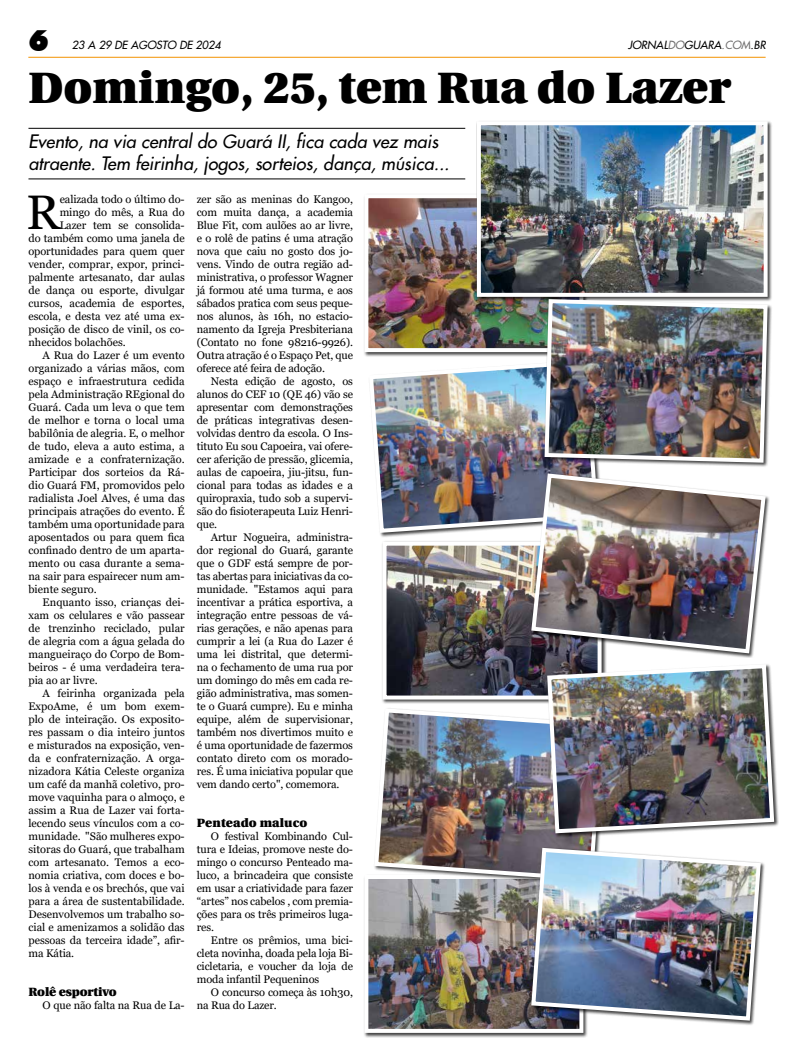
<style>
.page{position:relative;width:794px;height:1049px;background:#fff}
.page>*{position:absolute;margin:0;border:0;box-sizing:border-box;transform-origin:0 0}
.t1{font:48.5px "Georgia";color:#000}
.t2{font:900 44px "Utopia";color:#000}
.t3{font:900 29.6px "Futura BT";color:#000}
.t4{font:italic 18px/22px "Futura 2";color:#000}
.t5{font:900 12px "Utopia";letter-spacing:.01em;color:#000}
.t6{font:900 12px "Utopia";letter-spacing:-.01em;color:#000}
.t7{font:11px/13px "Georgia";color:#000;text-align:justify}
.t8{font:italic 11px "Futura 2";color:#000}
.s1{color:#706f6f}
</style>
<div class="page">
<hr style="left:28px;top:57px;width:737px;height:1px;background:#f39200">
<div style="left:363px;top:193px;width:225px;height:164px;background:#000;opacity:.75"></div>
<img style="left:369px;top:199px;width:173px;height:148px">
<div style="left:364px;top:194px;width:219px;height:158px;border:4px solid #fff"></div>
<hr style="left:28px;top:128px;width:437px;height:1px;background:#000">
<hr style="left:28px;top:179px;width:437px;height:1px;background:#000">
<div style="left:476px;top:120px;width:296px;height:182px;background:#000;opacity:.75"></div>
<img style="left:482px;top:126px;width:280px;height:166px">
<div style="left:477px;top:121px;width:290px;height:176px;border:4px solid #fff"></div>
<div style="left:363px;top:874px;width:225px;height:164px;background:#000;opacity:.75"></div>
<img style="left:369px;top:880px;width:209px;height:148px">
<div style="left:364px;top:875px;width:219px;height:158px;border:4px solid #fff"></div>
<img style="left:372px;top:708px;width:228px;height:175px">
<div style="left:381px;top:540px;width:225px;height:165px;background:#000;opacity:.75"></div>
<img style="left:387px;top:547px;width:209px;height:147px">
<div style="left:382px;top:542px;width:219px;height:157px;border:4px solid #fff"></div>
<img style="left:373px;top:367px;width:227px;height:168px">
<img style="left:529px;top:846px;width:234px;height:177px">
<div style="left:530px;top:473px;width:240px;height:185px;background:#000;opacity:.75"></div>
<img style="left:529px;top:471px;width:239px;height:184px">
<div style="left:546px;top:663px;width:233px;height:175px;background:#000;opacity:.75"></div>
<img style="left:545px;top:662px;width:231px;height:173px">
<div style="left:544px;top:298px;width:228px;height:170px;background:#000;opacity:.75"></div>
<img style="left:542px;top:297px;width:227px;height:168px">
<h3 class="t3" style="left:28px;top:22px;width:22px">6</h3>
<p class="t8" style="left:72px;top:37px;width:150px">23 A 29 DE AGOSTO DE 2024</p>
<p class="t8" style="left:628px;top:38px;width:139px">JORNAL<span class="s1">DO</span>GUARA<span class="s1">.COM</span>.BR</p>
<h2 class="t2" style="left:28px;top:63px;width:704px">Domingo, 25, tem Rua do Lazer</h2>
<h3 class="t4" style="left:28px;top:130px;width:422px">Evento, na via central do Guará II, fica cada vez mais atraente. Tem feirinha, jogos, sorteios, dança, música...</h3>
<h1 class="t1" style="left:26px;top:182px;width:36px">R</h1>
<p class="t7" style="left:60px;top:192px;width:126px">ealizada todo o último do-</p>
<p class="t7" style="left:197px;top:192px;width:158px">zer são as meninas do Kangoo, com muita dança, a academia Blue Fit, com aulões ao ar livre, e o rolê de patins é uma atração nova que caiu no gosto dos jo&shy;vens. Vindo de outra região ad&shy;ministrativa, o professor Wagner já formou até uma turma, e aos sábados pratica com seus peque&shy;nos alunos, às 16h, no estacio&shy;namento da Igreja Presbiteriana (Contato no fone 98216-9926).<br>Outra atração é o Espaço Pet, que oferece até feira de adoção.</p>
<p class="t7" style="left:197px;top:374px;width:158px;text-indent:14px">Nesta edição de agosto, os alunos do CEF 10 (QE 46) vão se apresentar com demonstrações de práticas integrativas desen&shy;volvidas dentro da escola. O Ins&shy;tituto Eu sou Capoeira, vai ofere&shy;cer aferição de pressão, glicemia, aulas de capoeira, jiu-jitsu, fun&shy;cional para todas as idades e a quiropraxia, tudo sob a supervi&shy;são do fisioterapeuta Luiz Henri&shy;que.</p>
<p class="t7" style="left:197px;top:530px;width:158px;text-indent:14px">Artur Nogueira, administra&shy;dor regional do Guará, garante que o GDF está sempre de por&shy;tas abertas para iniciativas da co&shy;munidade. "Estamos aqui para incentivar a prática esportiva, a integração entre pessoas de vá&shy;rias gerações, e não apenas para cumprir a lei (a Rua do Lazer é uma lei distrital, que determi&shy;na o fechamento de uma rua por um domingo do mês em cada re&shy;gião administrativa, mas somen&shy;te o Guará cumpre). Eu e minha equipe, além de supervisionar, também nos divertimos muito e é uma oportunidade de fazermos contato direto com os morado&shy;res. É uma iniciativa popular que vem dando certo", comemora.</p>
<p class="t5" style="left:197px;top:816px;width:112px">Penteado maluco</p>
<p class="t7" style="left:197px;top:829px;width:158px;text-indent:14px">O festival Kombinando Cul&shy;tura e Ideias, promove neste do&shy;mingo o concurso Penteado ma&shy;luco, a brincadeira que consiste em usar a criatividade para fazer “artes” nos cabelos , com premia&shy;ções para os três primeiros luga&shy;res.</p>
<p class="t7" style="left:197px;top:933px;width:158px;text-indent:14px">Entre os prêmios, uma bici&shy;cleta novinha, doada pela loja Bi&shy;cicletaria, e voucher da loja de moda infantil Pequeninos</p>
<p class="t7" style="left:197px;top:985px;width:158px;text-indent:14px">O concurso começa às 10h30, na Rua do Lazer.</p>
<p class="t7" style="left:60px;top:205px;width:126px">mingo do mês, a Rua do</p>
<p class="t7" style="left:60px;top:218px;width:126px">Lazer tem se consolida-</p>
<p class="t7" style="left:28px;top:231px;width:158px">do também como uma janela de</p>
<p class="t7" style="left:28px;top:244px;width:158px">oportunidades para quem quer</p>
<p class="t7" style="left:28px;top:257px;width:158px">vender, comprar, expor, princi-</p>
<p class="t7" style="left:28px;top:270px;width:158px">palmente artesanato, dar aulas</p>
<p class="t7" style="left:28px;top:283px;width:158px">de dança ou esporte, divulgar</p>
<p class="t7" style="left:28px;top:296px;width:158px">cursos, academia de esportes,</p>
<p class="t7" style="left:28px;top:309px;width:158px">escola, e desta vez até uma ex-</p>
<p class="t7" style="left:28px;top:322px;width:158px">posição de disco de vinil, os co-</p>
<p class="t7" style="left:28px;top:335px;width:99px">nhecidos bolachões.</p>
<p class="t7" style="left:43px;top:348px;width:144px">A Rua do Lazer é um evento</p>
<p class="t7" style="left:28px;top:361px;width:158px">organizado a várias mãos, com</p>
<p class="t7" style="left:28px;top:374px;width:158px">espaço e infraestrutura cedida</p>
<p class="t7" style="left:28px;top:387px;width:158px">pela Administração REgional do</p>
<p class="t7" style="left:28px;top:400px;width:158px">Guará. Cada um leva o que tem</p>
<p class="t7" style="left:28px;top:413px;width:158px">de melhor e torna o local uma</p>
<p class="t7" style="left:28px;top:426px;width:158px">babilônia de alegria. E, o melhor</p>
<p class="t7" style="left:28px;top:439px;width:158px">de tudo, eleva a auto estima, a</p>
<p class="t7" style="left:28px;top:452px;width:158px">amizade e a confraternização.</p>
<p class="t7" style="left:28px;top:465px;width:158px">Participar dos sorteios da Rá-</p>
<p class="t7" style="left:28px;top:478px;width:158px">dio Guará FM, promovidos pelo</p>
<p class="t7" style="left:28px;top:491px;width:158px">radialista Joel Alves, é uma das</p>
<p class="t7" style="left:28px;top:504px;width:158px">principais atrações do evento. É</p>
<p class="t7" style="left:28px;top:517px;width:158px">também uma oportunidade para</p>
<p class="t7" style="left:28px;top:530px;width:158px">aposentados ou para quem fica</p>
<p class="t7" style="left:28px;top:543px;width:158px">confinado dentro de um aparta-</p>
<p class="t7" style="left:28px;top:556px;width:158px">mento ou casa durante a sema-</p>
<p class="t7" style="left:28px;top:569px;width:158px">na sair para espairecer num am-</p>
<p class="t7" style="left:28px;top:582px;width:70px">biente seguro.</p>
<p class="t7" style="left:43px;top:595px;width:144px">Enquanto isso, crianças dei-</p>
<p class="t7" style="left:28px;top:608px;width:158px">xam os celulares e vão passear</p>
<p class="t7" style="left:28px;top:622px;width:158px">de trenzinho reciclado, pular</p>
<p class="t7" style="left:28px;top:635px;width:158px">de alegria com a água gelada do</p>
<p class="t7" style="left:28px;top:648px;width:158px">mangueiraço do Corpo de Bom-</p>
<p class="t7" style="left:28px;top:661px;width:158px">beiros - é uma verdadeira tera-</p>
<p class="t7" style="left:28px;top:674px;width:71px">pia ao ar livre.</p>
<p class="t7" style="left:43px;top:687px;width:144px">A feirinha organizada pela</p>
<p class="t7" style="left:28px;top:700px;width:158px">ExpoAme, é um bom exem-</p>
<p class="t7" style="left:28px;top:713px;width:158px">plo de inteiração. Os exposito-</p>
<p class="t7" style="left:28px;top:726px;width:158px">res passam o dia inteiro juntos</p>
<p class="t7" style="left:28px;top:739px;width:158px">e misturados na exposição, ven-</p>
<p class="t7" style="left:28px;top:752px;width:158px">da e confraternização. A orga-</p>
<p class="t7" style="left:28px;top:765px;width:158px">nizadora Kátia Celeste organiza</p>
<p class="t7" style="left:28px;top:778px;width:158px">um café da manhã coletivo, pro-</p>
<p class="t7" style="left:28px;top:791px;width:158px">move vaquinha para o almoço, e</p>
<p class="t7" style="left:28px;top:804px;width:158px">assim a Rua de Lazer vai forta-</p>
<p class="t7" style="left:28px;top:817px;width:158px">lecendo seus vínculos com a co-</p>
<p class="t7" style="left:28px;top:830px;width:158px">munidade. "São mulheres expo-</p>
<p class="t7" style="left:28px;top:843px;width:158px">sitoras do Guará, que trabalham</p>
<p class="t7" style="left:28px;top:856px;width:158px">com artesanato. Temos a eco-</p>
<p class="t7" style="left:28px;top:869px;width:158px">nomia criativa, com doces e bo-</p>
<p class="t7" style="left:28px;top:882px;width:158px">los à venda e os brechós, que vai</p>
<p class="t7" style="left:28px;top:895px;width:158px">para a área de sustentabilidade.</p>
<p class="t7" style="left:28px;top:908px;width:158px">Desenvolvemos um trabalho so-</p>
<p class="t7" style="left:28px;top:921px;width:158px">cial e amenizamos a solidão das</p>
<p class="t7" style="left:28px;top:934px;width:158px">pessoas da terceira idade”, afir-</p>
<p class="t7" style="left:28px;top:947px;width:47px">ma Kátia.</p>
<p class="t6" style="left:28px;top:985px;width:90px">Rolê esportivo</p>
<p class="t7" style="left:43px;top:998px;width:144px">O que não falta na Rua de La-</p>
</div>
